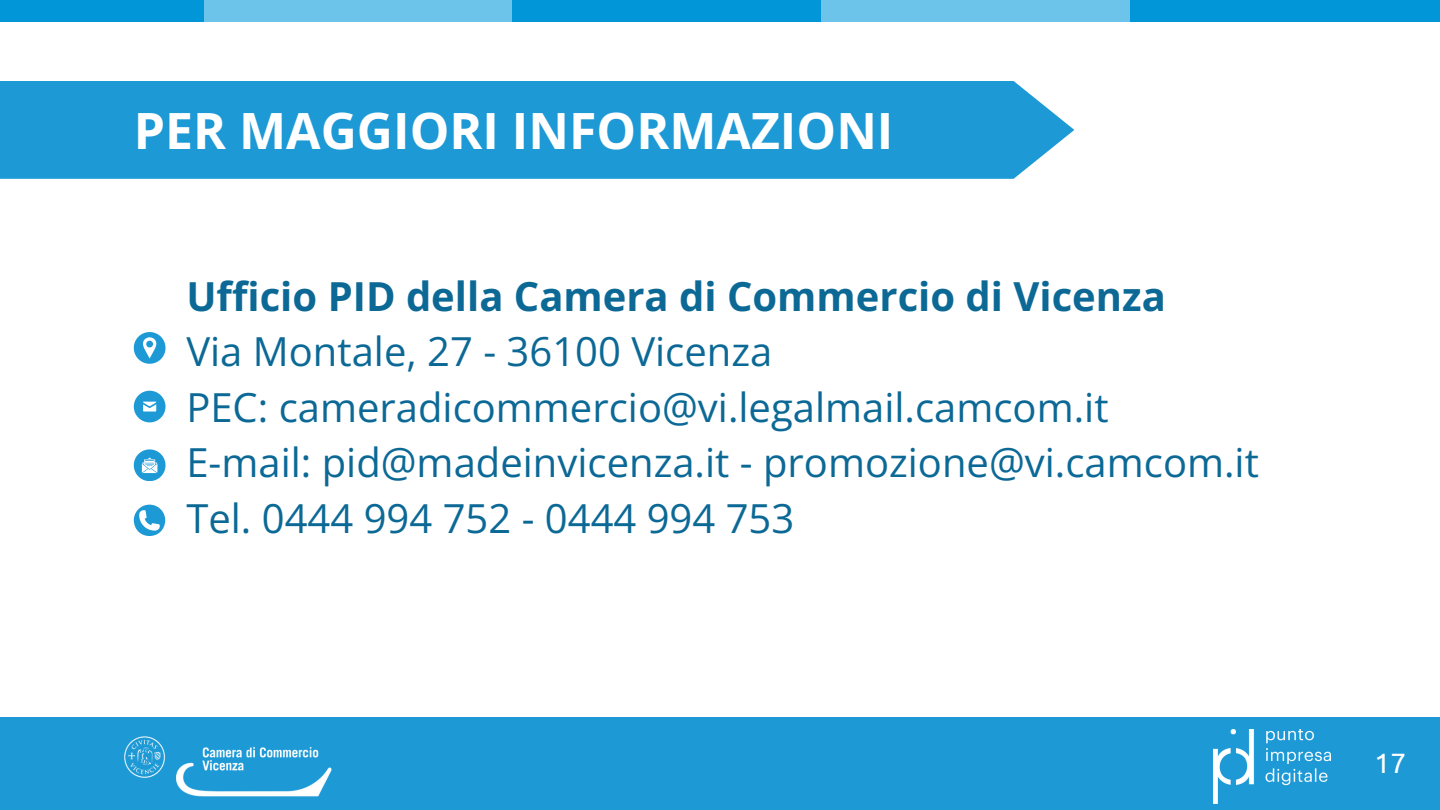
<style>
.page{position:relative;width:1440px;height:810px;background:#fff}
.page>*{position:absolute;margin:0;border:0;box-sizing:border-box;transform-origin:0 0}
.t1{font:700 50px "Open Sans";color:#fff}
.t2{font:40px "Open Sans";color:#0c6996}
.t3{font:700 40px "Open Sans";color:#0c6996}
.t4{font:28px "Ubuntu";color:#fff}
</style>
<div class="page">
<div style="left:204px;top:0;width:309px;height:21px;background:#6cc4ea"></div>
<div style="left:513px;top:0;width:309px;height:21px;background:#0196d8"></div>
<div style="left:822px;top:0;width:309px;height:21px;background:#6cc4ea"></div>
<div style="left:1131px;top:0;width:309px;height:21px;background:#0196d8"></div>
<div style="left:0;top:0;width:204px;height:21px;background:#0196d8"></div>
<div style="left:0;top:717px;width:1440px;height:93px;background:#1d99d6"></div>
<img style="left:124px;top:736px;width:208px;height:61px">
<img style="left:1214px;top:729px;width:117px;height:75px">
<div style="left:0;top:81px;width:1074px;height:98px;background:#1d99d6"></div>
<svg style="left:134px;top:505px;width:31px;height:31px"></svg>
<svg style="left:134px;top:391px;width:31px;height:31px"></svg>
<svg style="left:134px;top:449px;width:31px;height:32px"></svg>
<svg style="left:134px;top:332px;width:31px;height:32px"></svg>
<p class="t1" style="left:134px;top:96px;width:761px">PER MAGGIORI INFORMAZIONI</p>
<p class="t3" style="left:186px;top:268px;width:981px">Ufficio PID della Camera di Commercio di Vicenza</p>
<p class="t2" style="left:186px;top:323px;width:588px">Via Montale, 27 - 36100 Vicenza</p>
<p class="t2" style="left:186px;top:379px;width:924px">PEC: cameradicommercio@vi.legalmail.camcom.it</p>
<p class="t2" style="left:186px;top:434px;width:1074px">E-mail: pid@madeinvicenza.it - promozione@vi.camcom.it</p>
<p class="t2" style="left:186px;top:490px;width:610px">Tel. 0444 994 752 - 0444 994 753</p>
<p class="t4" style="left:1375px;top:747px;width:33px">17</p>
</div>
